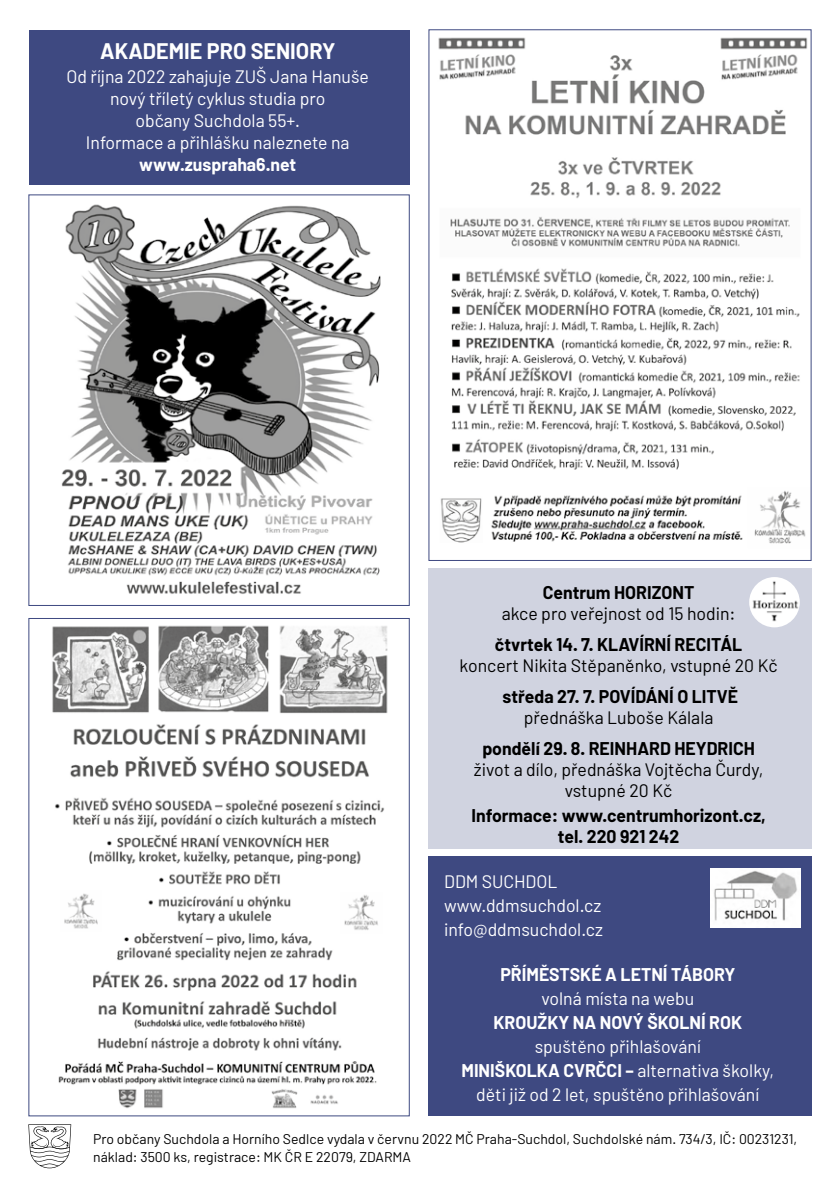
<style>
.page{position:relative;width:840px;height:1191px;background:#fff}
.page>*{position:absolute;margin:0;border:0;box-sizing:border-box;transform-origin:0 0}
.t1{font:700 22px "Barlow";color:#fff}
.t2{font:18px/24px "Barlow";color:#fff;text-align:center}
.t3{font:700 18px/21px "Barlow";color:#000;text-align:center}
.t4{font:18px/21px "Barlow";color:#000;text-align:center}
.t5{font:700 18px "Barlow";color:#fff}
.t6{font:14px/18px "Barlow";color:#000}
.s1{font-weight:700}
</style>
<div class="page">
<div style="left:427px;top:856px;width:384px;height:260px;background:#3e4981"></div>
<div style="left:427px;top:569px;width:384px;height:280px;background:#d0d3e0"></div>
<img style="left:61px;top:204px;width:320px;height:390px">
<div style="left:29px;top:30px;width:380px;height:154px;background:#3e4981"></div>
<img style="left:52px;top:625px;width:336px;height:483px">
<img style="left:438px;top:37px;width:370px;height:507px">
<svg style="left:28px;top:1124px;width:43px;height:44px"></svg>
<img style="left:710px;top:868px;width:90px;height:60px">
<img style="left:748px;top:577px;width:51px;height:50px;border-radius:25px">
<p class="t1" style="left:100px;top:37px;width:236px">AKADEMIE PRO SENIORY</p>
<p class="t2" style="left:67px;top:65px;width:304px;line-height:22px">Od října 2022 zahajuje ZUŠ Jana Hanuše nový tříletý cyklus studia pro<br>občany Suchdola 55+.<br>Informace a přihlášku naleznete na</p>
<p class="t5" style="left:139px;top:153px;width:158px">www.zuspraha6.net</p>
<p class="t3" style="left:542px;top:581px;width:153px">Centrum HORIZONT</p>
<p class="t4" style="left:501px;top:602px;width:235px">akce pro veřejnost od 15 hodin:</p>
<p class="t3" style="left:494px;top:633px;width:249px">čtvrtek 14. 7. KLAVÍRNÍ RECITÁL</p>
<p class="t4" style="left:459px;top:654px;width:319px">koncert Nikita Stěpaněnko, vstupné 20 Kč</p>
<p class="t3" style="left:502px;top:685px;width:237px">středa 27. 7. POVÍDÁNÍ O LITVĚ</p>
<p class="t4" style="left:523px;top:706px;width:191px">přednáška Luboše Kálala</p>
<p class="t3" style="left:482px;top:737px;width:274px">pondělí 29. 8. REINHARD HEYDRICH</p>
<p class="t4" style="left:473px;top:758px;width:291px">život a dílo, přednáška Vojtěcha Čurdy, vstupné 20 Kč</p>
<p class="t3" style="left:471px;top:804px;width:296px">Informace: www.centrumhorizont.cz, tel. 220 921 242</p>
<p class="t2" style="left:444px;top:869px;width:160px;text-align:left">DDM SUCHDOL www.ddmsuchdol.cz info@ddmsuchdol.cz</p>
<p class="t5" style="left:500px;top:963px;width:236px">PŘÍMĚSTSKÉ A LETNÍ TÁBORY</p>
<p class="t2" style="left:541px;top:986px;width:154px">volná místa na webu</p>
<p class="t5" style="left:493px;top:1011px;width:250px">KROUŽKY NA NOVÝ ŠKOLNÍ ROK</p>
<p class="t2" style="left:461px;top:1034px;width:314px">spuštěno přihlašování<br><span class="s1">MINIŠKOLKA CVRČCI –</span> alternativa školky, děti již od 2 let, spuštěno přihlašování</p>
<p class="t6" style="left:93px;top:1129px;width:705px">Pro občany Suchdola a Horního Sedlce vydala v červnu 2022 MČ Praha-Suchdol, Suchdolské nám. 734/3, IČ: 00231231, náklad: 3500 ks, registrace: MK ČR E 22079, ZDARMA</p>
</div>
